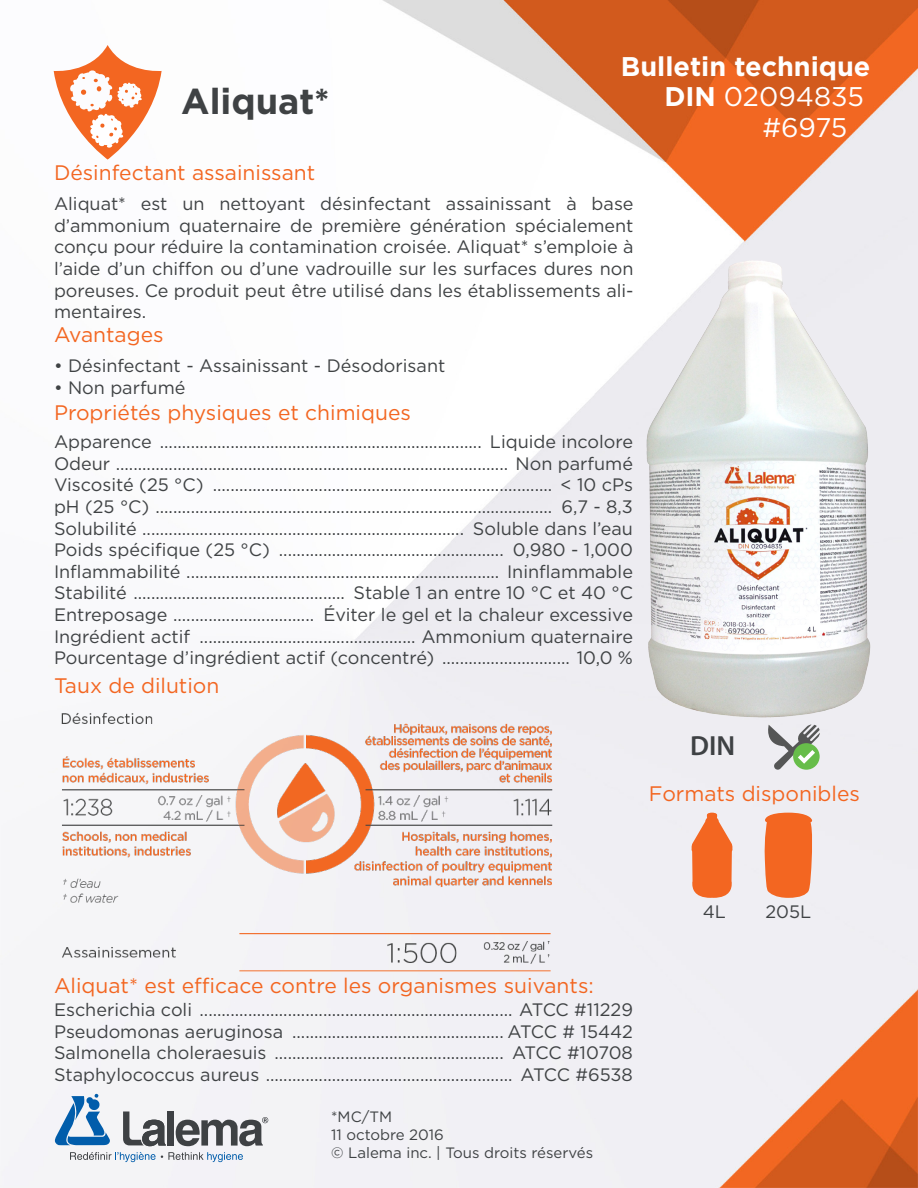
<style>
.page{position:relative;width:918px;height:1188px;background:#fff}
.page>*{position:absolute;margin:0;border:0;box-sizing:border-box;transform-origin:0 0}
.t1{font:700 36px "Gotham";color:#3f4244}
.t2{font:600 27.75px "Myriad Pro";color:#3e4144}
.t3{font:700 27px "Gotham";color:#fff}
.t4{font:27px "Gotham";letter-spacing:-.005em;color:#fff}
.t5{font:21px "Gotham";color:#f36621}
.t6{font:18px/21.6px "Gotham";color:#3f4244;text-align:justify}
.t7{font:15px "Gotham";color:#3f4244}
.s1{font-weight:700}
</style>
<div class="page">
<img style="left:0;top:0;width:918px;height:1188px">
<svg style="left:54px;top:45px;width:108px;height:115px"></svg>
<svg style="left:691px;top:813px;width:42px;height:85px"></svg>
<svg style="left:764px;top:813px;width:49px;height:85px"></svg>
<svg style="left:70px;top:1152px;width:173px;height:10px"></svg>
<div style="left:167px;top:1111px;width:7px;height:35px;background:#3e4144"></div>
<svg style="left:55px;top:1094px;width:55px;height:51px"></svg>
<svg style="left:123px;top:1111px;width:43px;height:35px"></svg>
<svg style="left:176px;top:1117px;width:92px;height:29px"></svg>
<img style="left:54px;top:707px;width:504px;height:269px">
<svg style="left:763px;top:738px;width:57px;height:32px"></svg>
<img style="left:592px;top:238px;width:281px;height:500px">
<p class="t3" style="left:621px;top:48px;width:251px">Bulletin technique</p>
<p class="t1" style="left:181px;top:77px;width:150px">Aliquat*</p>
<p class="t4" style="left:664px;top:79px;width:201px"><span class="s1">DIN</span> 02094835</p>
<p class="t4" style="left:762px;top:110px;width:86px">#6975</p>
<p class="t5" style="left:54px;top:159px;width:263px">Désinfectant assainissant</p>
<p class="t6" style="left:54px;top:193px;width:581px">Aliquat* est un nettoyant désinfectant assainissant à base d’ammonium quaternaire de première génération spécialement conçu pour réduire la contamination croisée. Aliquat* s’emploie à l’aide d’un chiffon ou d’une vadrouille sur les surfaces dures non poreuses. Ce produit peut être utilisé dans les établissements ali&shy;mentaires.</p>
<p class="t5" style="left:54px;top:321px;width:111px">Avantages</p>
<p class="t6" style="left:54px;top:355px;width:393px">• Désinfectant - Assainissant - Désodorisant</p>
<p class="t6" style="left:54px;top:376px;width:133px">• Non parfumé</p>
<p class="t5" style="left:54px;top:399px;width:358px">Propriétés physiques et chimiques</p>
<p class="t6" style="left:54px;top:431px;width:581px">Apparence ......................................................................... Liquide incolore</p>
<p class="t6" style="left:54px;top:452px;width:581px">Odeur ......................................................................................... Non parfumé</p>
<p class="t6" style="left:54px;top:474px;width:581px">Viscosité (25 °C) ............................................................................. &lt; 10 cPs</p>
<p class="t6" style="left:54px;top:495px;width:581px">pH (25 °C) .......................................................................................... 6,7 - 8,3</p>
<p class="t6" style="left:54px;top:517px;width:581px">Solubilité ......................................................................... Soluble dans l’eau</p>
<p class="t6" style="left:54px;top:539px;width:581px">Poids spécifique (25 °C) ................................................... 0,980 - 1,000</p>
<p class="t6" style="left:54px;top:560px;width:581px">Inflammabilité ....................................................................... Ininflammable</p>
<p class="t6" style="left:54px;top:582px;width:581px">Stabilité ................................................ Stable 1 an entre 10 °C et 40 °C</p>
<p class="t6" style="left:54px;top:603px;width:581px">Entreposage ................................ Éviter le gel et la chaleur excessive</p>
<p class="t6" style="left:54px;top:625px;width:581px">Ingrédient actif ................................................. Ammonium quaternaire</p>
<p class="t6" style="left:54px;top:647px;width:581px">Pourcentage d’ingrédient actif (concentré) ............................. 10,0 %</p>
<p class="t5" style="left:54px;top:673px;width:167px">Taux de dilution</p>
<h2 class="t2" style="left:690px;top:728px;width:47px">DIN</h2>
<p class="t5" style="left:649px;top:780px;width:213px">Formats disponibles</p>
<p class="t5" style="left:54px;top:972px;width:541px">Aliquat* est efficace contre les organismes suivants:</p>
<p class="t6" style="left:54px;top:999px;width:581px">Escherichia coli ....................................................................... ATCC #11229</p>
<p class="t6" style="left:54px;top:1020px;width:581px">Pseudomonas aeruginosa ................................................ ATCC # 15442</p>
<p class="t6" style="left:54px;top:1042px;width:581px">Salmonella choleraesuis .................................................... ATCC #10708</p>
<p class="t6" style="left:54px;top:1063px;width:581px">Staphylococcus aureus ........................................................ ATCC #6538</p>
<p class="t7" style="left:331px;top:1107px;width:62px">*MC/TM</p>
<p class="t7" style="left:331px;top:1125px;width:114px">11 octobre 2016</p>
<p class="t7" style="left:331px;top:1143px;width:264px">© Lalema inc. | Tous droits réservés</p>
<p class="t6" style="left:703px;top:900px;width:25px">4L</p>
<p class="t6" style="left:765px;top:900px;width:47px">205L</p>
</div>
